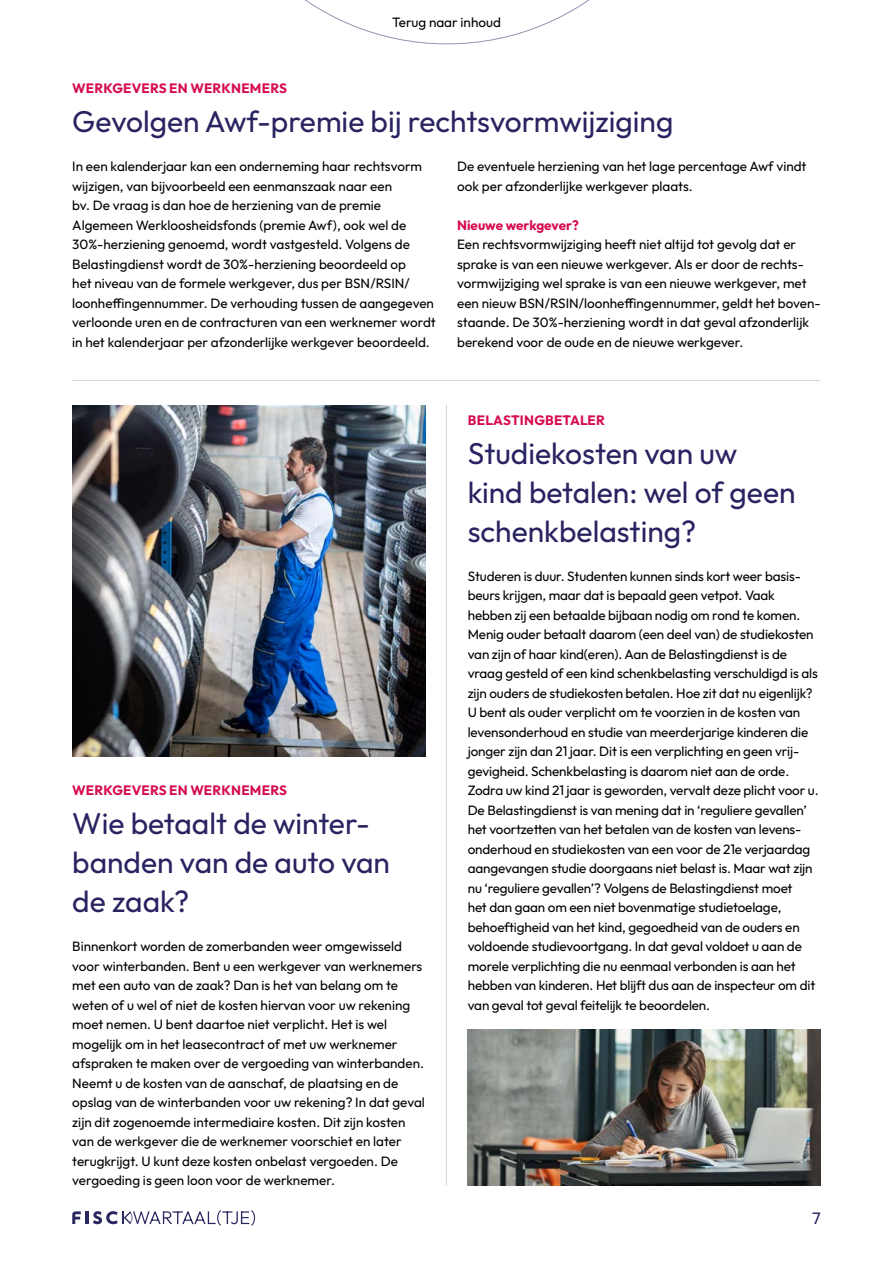
<style>
.page{position:relative;width:893px;height:1263px;background:#fff}
.page>*{position:absolute;margin:0;border:0;box-sizing:border-box;transform-origin:0 0}
.artikel_titel{font:30px/39px "Outfit";color:#292461}
.t1{font:16.5px "Outfit";color:#292461}
.platte_tekst{font:13.5px/19.5px "Outfit";letter-spacing:-.01em;color:#000}
.categorie{font:700 13.5px "Outfit";letter-spacing:.005em;color:#d60a52}
.artikel_titel-2{font:700 13.5px "Outfit";letter-spacing:.015em;color:#d60a52}
</style>
<div class="page">
<svg style="left:304px;top:0;width:286px;height:44px"></svg>
<svg style="left:72px;top:1210px;width:183px;height:16px"></svg>
<img style="left:468px;top:1029px;width:353px;height:156px">
<img style="left:72px;top:405px;width:353px;height:351px">
<hr style="left:72px;top:380px;width:749px;height:1px;background:#d4d3df">
<hr style="left:446px;top:405px;width:1px;height:780px;background:#d4d3df">
<p class="platte_tekst" style="left:392px;top:12px;width:110px">Terug naar inhoud</p>
<p class="categorie" style="left:72px;top:81px;width:216px">WERKGEVERS EN WERKNEMERS</p>
<p class="artikel_titel" style="left:72px;top:102px;width:603px">Gevolgen Awf-premie bij rechtsvormwijziging</p>
<p class="platte_tekst" style="left:72px;top:156px;width:365px">In een kalenderjaar kan een onderneming haar rechtsvorm wijzigen, van bijvoorbeeld een eenmanszaak naar een<br>bv. De vraag is dan hoe de herziening van de premie Algemeen Werkloosheidsfonds (premie Awf), ook wel de 30%-herziening genoemd, wordt vastgesteld. Volgens de Belastingdienst wordt de 30%-herziening beoordeeld op<br>het niveau van de formele werkgever, dus per BSN/RSIN/ loonheffingennummer. De verhouding tussen de aangegeven verloonde uren en de contracturen van een werknemer wordt in het kalenderjaar per afzonderlijke werkgever beoordeeld.</p>
<p class="platte_tekst" style="left:457px;top:156px;width:351px">De eventuele herziening van het lage percentage Awf vindt ook per afzonderlijke werkgever plaats.</p>
<p class="categorie" style="left:457px;top:217px;width:123px">Nieuwe werkgever?</p>
<p class="platte_tekst" style="left:457px;top:234px;width:365px">Een rechtsvormwijziging heeft niet altijd tot gevolg dat er sprake is van een nieuwe werkgever. Als er door de rechts&shy;vormwijziging wel sprake is van een nieuwe werkgever, met een nieuw BSN/RSIN/loonheffingennummer, geldt het boven&shy;staande. De 30%-herziening wordt in dat geval afzonderlijk berekend voor de oude en de nieuwe werkgever.</p>
<p class="categorie" style="left:72px;top:783px;width:216px">WERKGEVERS EN WERKNEMERS</p>
<p class="artikel_titel" style="left:72px;top:804px;width:319px">Wie betaalt de winter&shy;banden van de auto van de zaak?</p>
<p class="platte_tekst" style="left:72px;top:936px;width:354px">Binnenkort worden de zomerbanden weer omgewisseld voor winterbanden. Bent u een werkgever van werknemers met een auto van de zaak? Dan is het van belang om te weten of u wel of niet de kosten hiervan voor uw rekening moet nemen. U bent daartoe niet verplicht. Het is wel mogelijk om in het leasecontract of met uw werknemer afspraken te maken over de vergoeding van winterbanden.<br>Neemt u de kosten van de aanschaf, de plaatsing en de opslag van de winterbanden voor uw rekening? In dat geval zijn dit zogenoemde intermediaire kosten. Dit zijn kosten van de werkgever die de werknemer voorschiet en later terugkrijgt. U kunt deze kosten onbelast vergoeden. De vergoeding is geen loon voor de werknemer.</p>
<p class="artikel_titel-2" style="left:468px;top:412px;width:139px">BELASTINGBETALER</p>
<p class="artikel_titel" style="left:468px;top:433px;width:329px">Studiekosten van uw kind betalen: wel of geen schenkbelasting?</p>
<p class="platte_tekst" style="left:468px;top:566px;width:352px">Studeren is duur. Studenten kunnen sinds kort weer basis&shy;beurs krijgen, maar dat is bepaald geen vetpot. Vaak hebben zij een betaalde bijbaan nodig om rond te komen.<br>Menig ouder betaalt daarom (een deel van) de studiekosten van zijn of haar kind(eren). Aan de Belastingdienst is de vraag gesteld of een kind schenkbelasting verschuldigd is als zijn ouders de studiekosten betalen. Hoe zit dat nu eigenlijk?<br>U bent als ouder verplicht om te voorzien in de kosten van levensonderhoud en studie van meerderjarige kinderen die jonger zijn dan 21 jaar. Dit is een verplichting en geen vrij&shy;gevigheid. Schenkbelasting is daarom niet aan de orde.</p>
<p class="platte_tekst" style="left:468px;top:780px;width:352px">Zodra uw kind 21 jaar is geworden, vervalt deze plicht voor u.<br>De Belastingdienst is van mening dat in ‘reguliere gevallen’ het voortzetten van het betalen van de kosten van levens&shy;onderhoud en studiekosten van een voor de 21e verjaardag aangevangen studie doorgaans niet belast is. Maar wat zijn nu ‘reguliere gevallen’? Volgens de Belastingdienst moet<br>het dan gaan om een niet bovenmatige studietoelage, behoeftigheid van het kind, gegoedheid van de ouders en voldoende studievoortgang. In dat geval voldoet u aan de morele verplichting die nu eenmaal verbonden is aan het hebben van kinderen. Het blijft dus aan de inspecteur om dit van geval tot geval feitelijk te beoordelen.</p>
<p class="t1" style="left:812px;top:1209px;width:10px">7</p>
</div>
